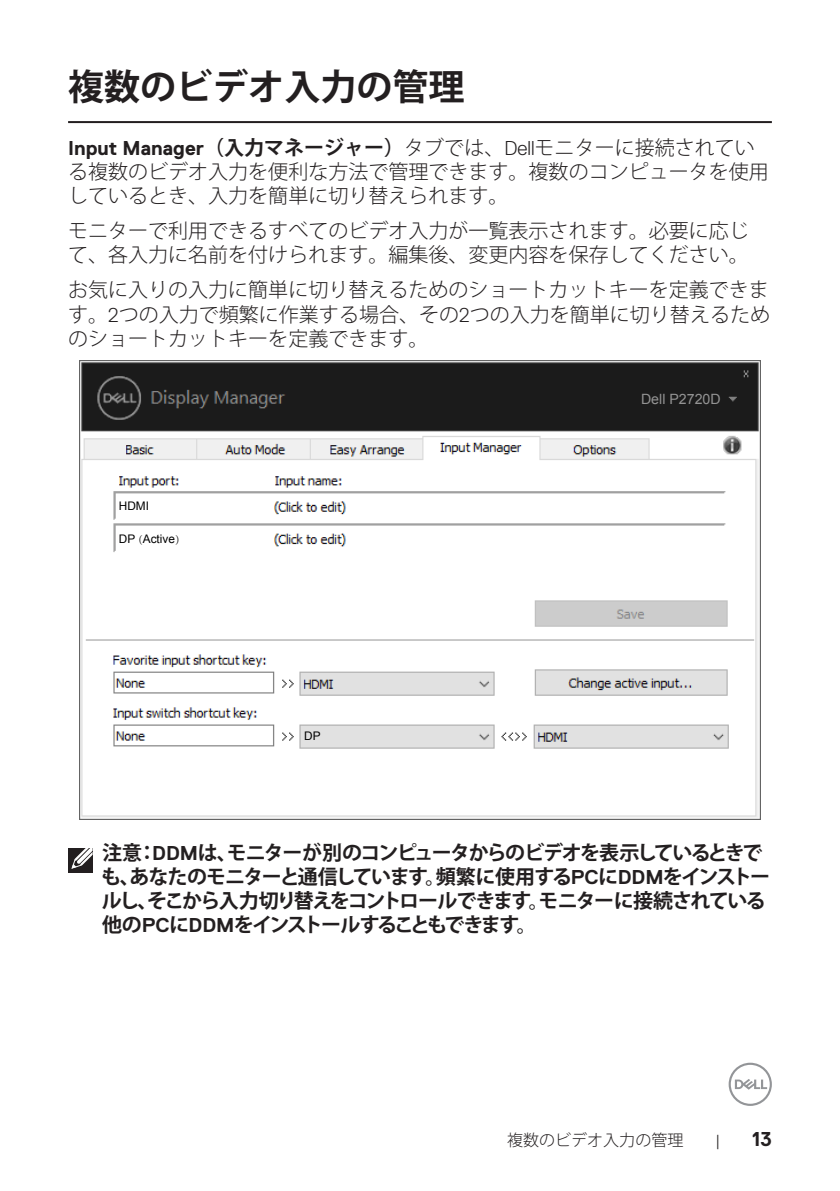
<style>
.page{position:relative;width:840px;height:1191px;background:#fff}
.page>*{position:absolute;margin:0;border:0;box-sizing:border-box;transform-origin:0 0}
.Head_1{font:700 36px "Koz Go Pro";color:#231f20}
.Paragraph{font:300 20px/24px "Koz Go Pr 6 N";color:#231f20}
.Note{font:700 20px/24px "Koz Go Pro";letter-spacing:-.08em;color:#231f20}
.t1{font:300 16px "Koz Go Pr 6 N";color:#231f20}
.t2{font:14.2px "Arial";color:#939393}
.t3{font:11.8px "Arial";color:#000}
.s1{font-family:"Dell Replica";font-weight:700}
.s2{font-family:"Koz Go Pro";font-weight:700}
.s3{font-family:"Dell Replica"}
.s4{font-family:"Adobe Song Std";font-weight:300}
.s5{font-family:"Dell Replica";font-weight:700;font-size:20px}
</style>
<div class="page">
<svg style="left:728px;top:1062px;width:43px;height:44px"></svg>
<hr style="left:68px;top:121px;width:703px;height:2px;background:#231f20">
<img style="left:79px;top:361px;width:681px;height:458px">
<div style="left:118px;top:499px;width:30px;height:15px;background:#fff"></div>
<div style="left:118px;top:531px;width:39px;height:15px;background:#fff"></div>
<div style="left:334px;top:677px;width:15px;height:13px;background:#e1e1e1"></div>
<div style="left:567px;top:729px;width:16px;height:14px;background:#e1e1e1"></div>
<div style="left:620px;top:389px;width:104px;height:21px;background:#1b1b1b"></div>
<div style="left:109px;top:554px;width:623px;height:36px;background:#fff"></div>
<div style="left:68px;top:848px;width:24px;height:24px;background:#231f20"></div>
<svg style="left:71px;top:848px;width:22px;height:21px"></svg>
<p class="Head_1" style="left:68px;top:63px;width:397px">複数のビデオ入力の管理</p>
<p class="Paragraph" style="left:68px;top:136px;width:701px"><span class="s1">Input Manager</span><span class="s2">（入力マネージャー）</span>タブでは、<span class="s3">Dell</span>モニターに接続されている複数のビデオ入力を便利な方法で管理できます。複数のコンピュータを使用しているとき、入力を簡単に切り替えられます。</p>
<p class="Paragraph" style="left:68px;top:219px;width:681px">モニターで利用できるすべてのビデオ入力が一覧表示されます。必要に応じて、各入力に名前を付けられます。編集後、変更内容を保存してください。</p>
<p class="Paragraph" style="left:68px;top:278px;width:703px;text-align:justify">お気に入りの入力に簡単に切り替えるためのショートカットキーを定義できます。<span class="s3">2</span>つの入力で頻繁に作業する場合、その<span class="s3">2</span>つの入力を簡単に切り替えるためのショートカットキーを定義できます。</p>
<p class="t3" style="left:119px;top:498px;width:32px">HDMI</p>
<p class="t3" style="left:119px;top:531px;width:62px">DP <span class="s4">(</span>Active<span class="s4">)</span></p>
<p class="t3" style="left:304px;top:728px;width:18px">DP</p>
<p class="t2" style="left:640px;top:390px;width:81px">Dell P2720D</p>
<p class="Note" style="left:101px;top:842px;width:670px">注意：<span class="s3">DDM</span>は、モニターが別のコンピュータからのビデオを表示しているときでも、あなたのモニターと通信しています。頻繁に使用する<span class="s3">PC</span>に<span class="s3">DDM</span>をインストールし、そこから入力切り替えをコントロールできます。モニターに接続されている他の<span class="s3">PC</span>に<span class="s3">DDM</span>をインストールすることもできます。</p>
<p class="t1" style="left:507px;top:1131px;width:266px">複数のビデオ入力の管理　　<span class="s3">|</span>　　<span class="s5">13</span></p>
</div>
